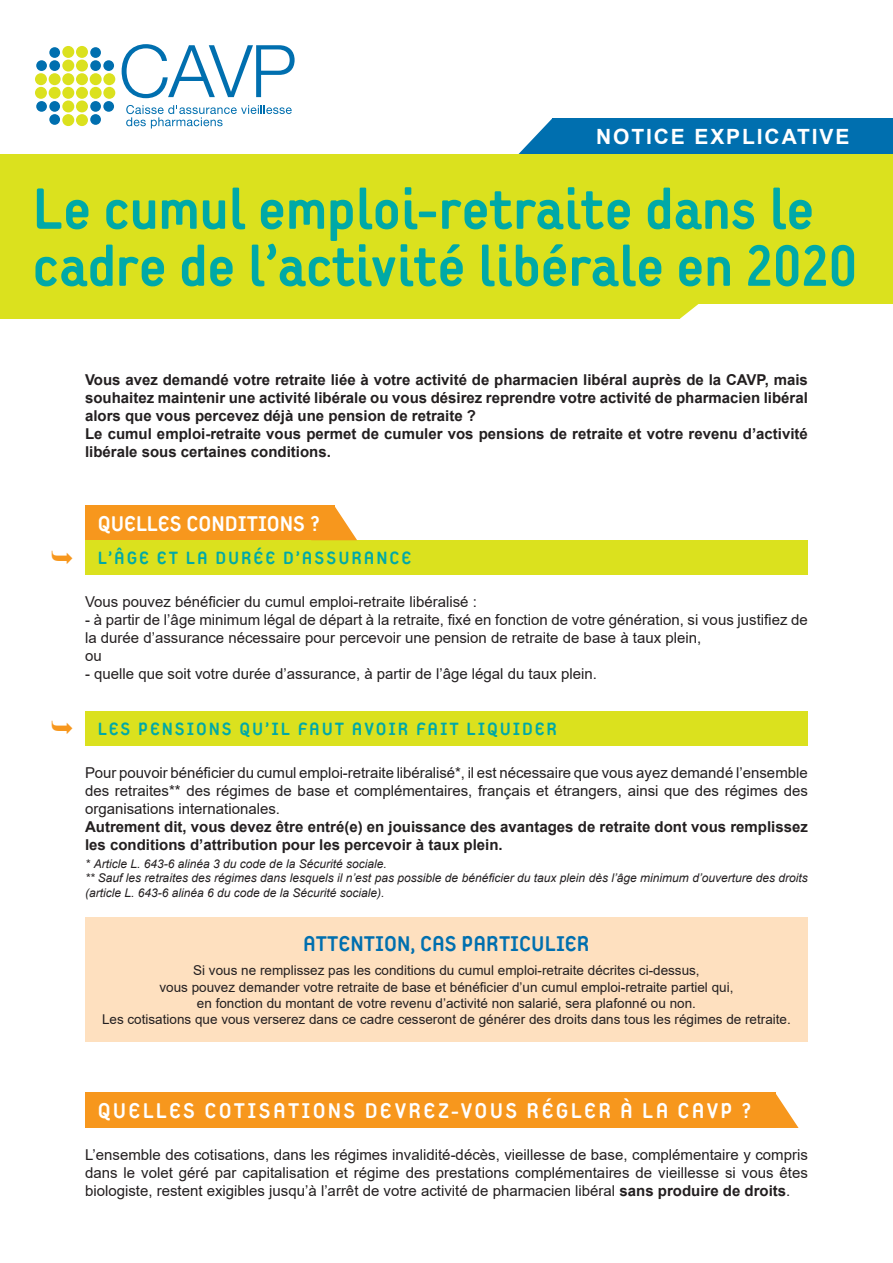
<style>
.page{position:relative;width:893px;height:1263px;background:#fff}
.page>*{position:absolute;margin:0;border:0;box-sizing:border-box;transform-origin:0 0}
.t1{font:800 61.5px/57px "Extreme Sans";letter-spacing:-.005em;color:#00a9a7}
.t2{font:800 22.5px "Extreme Sans";letter-spacing:.1em;color:#fff}
.t3{font:800 22.5px "Extreme Sans";color:#006faf}
.t4{font:800 22.5px "Extreme Sans";color:#fff}
.t5{font:700 21px "Arial";letter-spacing:.09em;color:#fff}
.t6{font:800 18.75px "Extreme Sans";letter-spacing:.1em;color:#00a9a7}
.t7{font:15px/18px "Arial";color:#231f20;text-align:justify}
.t8{font:700 15px/18px "Arial";color:#231f20}
.t9{font:13.5px "Arial";color:#231f20}
.t10{font:italic 12px/14.4px "Arial";color:#231f20}
.s1{font-weight:700}
</style>
<div class="page">
<div style="left:85px;top:1093px;width:690px;height:35px;background:#f7971d"></div>
<svg style="left:775px;top:1093px;width:24px;height:35px"></svg>
<svg style="left:518px;top:118px;width:35px;height:36px"></svg>
<div style="left:553px;top:118px;width:340px;height:36px;background:#006faf"></div>
<svg style="left:122px;top:44px;width:173px;height:54px"></svg>
<svg style="left:126px;top:105px;width:166px;height:24px"></svg>
<div style="left:36px;top:60px;width:11px;height:11px;background:#006faf;border-radius:50%"></div>
<div style="left:35px;top:73px;width:12px;height:12px;background:#dbe11e;border-radius:50%"></div>
<div style="left:35px;top:87px;width:12px;height:12px;background:#dbe11e;border-radius:50%"></div>
<div style="left:36px;top:101px;width:11px;height:11px;background:#006faf;border-radius:50%"></div>
<div style="left:49px;top:47px;width:11px;height:11px;background:#006faf;border-radius:50%"></div>
<div style="left:49px;top:60px;width:11px;height:11px;background:#006faf;border-radius:50%"></div>
<div style="left:49px;top:73px;width:12px;height:12px;background:#dbe11e;border-radius:50%"></div>
<div style="left:49px;top:87px;width:12px;height:12px;background:#dbe11e;border-radius:50%"></div>
<div style="left:49px;top:101px;width:11px;height:11px;background:#006faf;border-radius:50%"></div>
<div style="left:49px;top:114px;width:11px;height:11px;background:#006faf;border-radius:50%"></div>
<div style="left:62px;top:46px;width:12px;height:12px;background:#dbe11e;border-radius:50%"></div>
<div style="left:62px;top:60px;width:12px;height:12px;background:#dbe11e;border-radius:50%"></div>
<div style="left:62px;top:73px;width:12px;height:12px;background:#dbe11e;border-radius:50%"></div>
<div style="left:62px;top:87px;width:12px;height:12px;background:#dbe11e;border-radius:50%"></div>
<div style="left:62px;top:100px;width:12px;height:12px;background:#dbe11e;border-radius:50%"></div>
<div style="left:62px;top:114px;width:12px;height:12px;background:#dbe11e;border-radius:50%"></div>
<div style="left:76px;top:46px;width:12px;height:12px;background:#dbe11e;border-radius:50%"></div>
<div style="left:76px;top:60px;width:12px;height:12px;background:#dbe11e;border-radius:50%"></div>
<div style="left:76px;top:73px;width:12px;height:12px;background:#dbe11e;border-radius:50%"></div>
<div style="left:76px;top:87px;width:12px;height:12px;background:#dbe11e;border-radius:50%"></div>
<div style="left:76px;top:100px;width:12px;height:12px;background:#dbe11e;border-radius:50%"></div>
<div style="left:76px;top:114px;width:12px;height:12px;background:#dbe11e;border-radius:50%"></div>
<div style="left:90px;top:47px;width:11px;height:11px;background:#006faf;border-radius:50%"></div>
<div style="left:90px;top:60px;width:11px;height:11px;background:#006faf;border-radius:50%"></div>
<div style="left:90px;top:73px;width:12px;height:12px;background:#dbe11e;border-radius:50%"></div>
<div style="left:90px;top:87px;width:12px;height:12px;background:#dbe11e;border-radius:50%"></div>
<div style="left:90px;top:101px;width:11px;height:11px;background:#006faf;border-radius:50%"></div>
<div style="left:90px;top:114px;width:11px;height:11px;background:#006faf;border-radius:50%"></div>
<div style="left:103px;top:60px;width:11px;height:11px;background:#006faf;border-radius:50%"></div>
<div style="left:103px;top:73px;width:12px;height:12px;background:#dbe11e;border-radius:50%"></div>
<div style="left:103px;top:87px;width:12px;height:12px;background:#dbe11e;border-radius:50%"></div>
<div style="left:103px;top:101px;width:11px;height:11px;background:#006faf;border-radius:50%"></div>
<svg style="left:680px;top:303px;width:95px;height:16px"></svg>
<div style="left:0;top:154px;width:893px;height:149px;background:#dbe11e"></div>
<div style="left:0;top:278px;width:680px;height:41px;background:#dbe11e"></div>
<div style="left:85px;top:711px;width:723px;height:35px;background:#dbe11e"></div>
<div style="left:85px;top:540px;width:723px;height:35px;background:#dbe11e"></div>
<div style="left:85px;top:505px;width:249px;height:35px;background:#f7971d"></div>
<svg style="left:334px;top:505px;width:23px;height:35px"></svg>
<div style="left:85px;top:917px;width:723px;height:125px;background:#fee0bf"></div>
<p class="t5" style="left:596px;top:121px;width:255px">NOTICE EXPLICATIVE</p>
<p class="t1" style="left:33px;top:179px;width:826px">Le cumul emploi-retraite dans le cadre de l’activité libérale en 2020</p>
<p class="t8" style="left:85px;top:371px;width:724px;text-align:justify">Vous avez demandé votre retraite liée à votre activité de pharmacien libéral auprès de la CAVP, mais souhaitez maintenir une activité libérale ou vous désirez reprendre votre activité de pharmacien libéral alors que vous percevez déjà une pension de retraite ?</p>
<p class="t8" style="left:85px;top:425px;width:724px">Le cumul emploi-retraite vous permet de cumuler vos pensions de retraite et votre revenu d’activité libérale sous certaines conditions.</p>
<p class="t4" style="left:98px;top:510px;width:224px">QUELLES CONDITIONS ?</p>
<p class="t6" style="left:98px;top:547px;width:315px">L’ÂGE ET LA DURÉE D’ASSURANCE</p>
<p class="t7" style="left:85px;top:593px;width:393px">Vous pouvez bénéficier du cumul emploi-retraite libéralisé :</p>
<p class="t7" style="left:85px;top:611px;width:724px">- à partir de l’âge minimum légal de départ à la retraite, fixé en fonction de votre génération, si vous justifiez de la durée d’assurance nécessaire pour percevoir une pension de retraite de base à taux plein,</p>
<p class="t7" style="left:85px;top:647px;width:18px">ou</p>
<p class="t7" style="left:85px;top:665px;width:513px">- quelle que soit votre durée d’assurance, à partir de l’âge légal du taux plein.</p>
<p class="t6" style="left:98px;top:717px;width:461px">LES PENSIONS QU’IL FAUT AVOIR FAIT LIQUIDER</p>
<p class="t7" style="left:85px;top:763px;width:724px">Pour pouvoir bénéficier du cumul emploi-retraite libéralisé*, il est nécessaire que vous ayez demandé l’ensemble des retraites** des régimes de base et complémentaires, français et étrangers, ainsi que des régimes des organisations internationales.</p>
<p class="t8" style="left:85px;top:818px;width:724px">Autrement dit, vous devez être entré(e) en jouissance des avantages de retraite dont vous remplissez les conditions d’attribution pour les percevoir à taux plein.</p>
<p class="t10" style="left:85px;top:857px;width:303px">* Article L. 643-6 alinéa 3 du code de la Sécurité sociale.</p>
<p class="t10" style="left:85px;top:871px;width:724px">** Sauf les retraites des régimes dans lesquels il n’est pas possible de bénéficier du taux plein dès l’âge minimum d’ouverture des droits (article L. 643-6 alinéa 6 du code de la Sécurité sociale).</p>
<p class="t3" style="left:303px;top:930px;width:288px">ATTENTION, CAS PARTICULIER</p>
<p class="t9" style="left:193px;top:961px;width:508px">Si vous ne remplissez pas les conditions du cumul emploi-retraite décrites ci-dessus,</p>
<p class="t9" style="left:159px;top:977px;width:575px">vous pouvez demander votre retraite de base et bénéficier d’un cumul emploi-retraite partiel qui,</p>
<p class="t9" style="left:197px;top:994px;width:501px">en fonction du montant de votre revenu d’activité non salarié, sera plafonné ou non.</p>
<p class="t9" style="left:102px;top:1010px;width:690px">Les cotisations que vous verserez dans ce cadre cesseront de générer des droits dans tous les régimes de retraite.</p>
<p class="t2" style="left:98px;top:1097px;width:655px">QUELLES COTISATIONS DEVREZ-VOUS RÉGLER À LA CAVP ?</p>
<p class="t7" style="left:85px;top:1146px;width:724px">L’ensemble des cotisations, dans les régimes invalidité-décès, vieillesse de base, complémentaire y compris dans le volet géré par capitalisation et régime des prestations complémentaires de vieillesse si vous êtes biologiste, restent exigibles jusqu’à l’arrêt de votre activité de pharmacien libéral <span class="s1">sans produire de droits</span>.</p>
</div>
